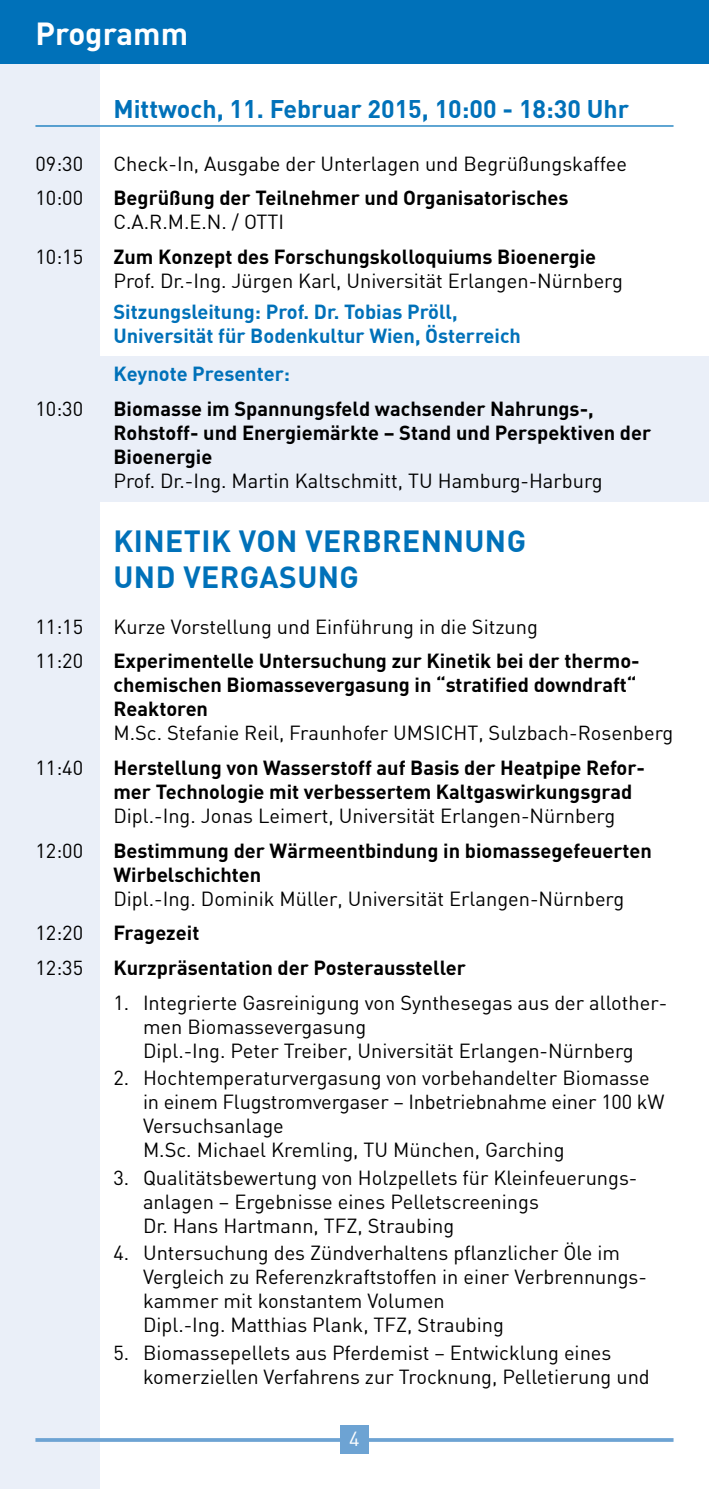
<style>
.page{position:relative;width:709px;height:1489px;background:#fff}
.page>*{position:absolute;margin:0;border:0;box-sizing:border-box;transform-origin:0 0}
.t1{font:700 31.25px "DIN";color:#fff}
.t2{font:700 30px/36px "DIN";letter-spacing:.015em;color:#0071b9}
.t3{font:700 25px "DIN";color:#0071b9}
.t4{font:20px/24px "DIN";color:#000}
.t5{font:700 20px/24px "DIN";color:#000}
.t6{font:700 20px/24px "DIN";color:#0071b9}
.t7{font:20px "DIN";color:#fff}
</style>
<div class="page">
<div style="left:99px;top:356px;width:610px;height:146px;background:#eaeff8"></div>
<div style="left:0;top:64px;width:99px;height:1424px;background:#eaeff8"></div>
<div style="left:0;top:0;width:709px;height:64px;background:#0071b9"></div>
<svg style="left:35px;top:1437px;width:638px;height:4px"></svg>
<div style="left:340px;top:1425px;width:29px;height:28px;background:#6da3d3"></div>
<hr style="left:35px;top:125px;width:638px;height:2px;background:#0071b9">
<h1 class="t1" style="left:35px;top:13px;width:154px">Programm</h1>
<p class="t3" style="left:113px;top:93px;width:517px">Mittwoch, 11. Februar 2015, 10:00 - 18:30 Uhr</p>
<p class="t4" style="left:35px;top:151px;width:49px">09:30</p>
<p class="t4" style="left:113px;top:151px;width:515px">Check-In, Ausgabe der Unterlagen und Begrüßungskaffee</p>
<p class="t4" style="left:35px;top:186px;width:49px">10:00</p>
<p class="t5" style="left:113px;top:185px;width:456px">Begrüßung der Teilnehmer und Organisatorisches</p>
<p class="t4" style="left:113px;top:210px;width:172px">C.A.R.M.E.N. / OTTI</p>
<p class="t4" style="left:35px;top:244px;width:49px">10:15</p>
<p class="t5" style="left:113px;top:244px;width:484px">Zum Konzept des Forschungskolloquiums Bioenergie</p>
<p class="t4" style="left:113px;top:268px;width:511px">Prof. Dr.-Ing. Jürgen Karl, Universität Erlangen-Nürnberg</p>
<p class="t6" style="left:113px;top:299px;width:409px">Sitzungsleitung: Prof. Dr. Tobias Pröll,<br>Universität für Bodenkultur Wien, Österreich</p>
<p class="t6" style="left:113px;top:361px;width:178px">Keynote Presenter:</p>
<p class="t4" style="left:35px;top:396px;width:49px">10:30</p>
<p class="t5" style="left:113px;top:396px;width:539px">Biomasse im Spannungsfeld wachsender Nahrungs-,<br>Rohstoff- und Energiemärkte – Stand und Perspektiven der<br>Bioenergie</p>
<p class="t4" style="left:113px;top:468px;width:491px">Prof. Dr.-Ing. Martin Kaltschmitt, TU Hamburg-Harburg</p>
<h2 class="t2" style="left:113px;top:522px;width:414px">KINETIK VON VERBRENNUNG<br>UND VERGASUNG</h2>
<p class="t4" style="left:35px;top:614px;width:49px">11:15</p>
<p class="t4" style="left:113px;top:614px;width:426px">Kurze Vorstellung und Einführung in die Sitzung</p>
<p class="t4" style="left:35px;top:648px;width:49px">11:20</p>
<p class="t5" style="left:113px;top:648px;width:528px">Experimentelle Untersuchung zur Kinetik bei der thermo&shy;chemischen Biomassevergasung in “stratified downdraft“<br>Reaktoren</p>
<p class="t4" style="left:113px;top:720px;width:561px">M.Sc. Stefanie Reil, Fraunhofer UMSICHT, Sulzbach-Rosenberg</p>
<p class="t4" style="left:35px;top:755px;width:49px">11:40</p>
<p class="t5" style="left:113px;top:755px;width:533px">Herstellung von Wasserstoff auf Basis der Heatpipe Refor&shy;mer Technologie mit verbessertem Kaltgaswirkungsgrad</p>
<p class="t4" style="left:113px;top:803px;width:503px">Dipl.-Ing. Jonas Leimert, Universität Erlangen-Nürnberg</p>
<p class="t4" style="left:35px;top:838px;width:49px">12:00</p>
<p class="t5" style="left:113px;top:837px;width:540px">Bestimmung der Wärmeentbindung in biomassegefeuerten<br>Wirbelschichten</p>
<p class="t4" style="left:113px;top:886px;width:512px">Dipl.-Ing. Dominik Müller, Universität Erlangen-Nürnberg</p>
<p class="t4" style="left:35px;top:920px;width:49px">12:20</p>
<p class="t5" style="left:113px;top:920px;width:87px">Fragezeit</p>
<p class="t4" style="left:35px;top:955px;width:49px">12:35</p>
<p class="t5" style="left:113px;top:954px;width:354px">Kurzpräsentation der Posteraussteller</p>
<p class="t4" style="left:143px;top:990px;width:526px;text-indent:-30px">1. Integrierte Gasreinigung von Synthesegas aus der allother&shy;men Biomassevergasung<br>Dipl.-Ing. Peter Treiber, Universität Erlangen-Nürnberg</p>
<p class="t4" style="left:143px;top:1065px;width:523px;text-indent:-30px">2. Hochtemperaturvergasung von vorbehandelter Biomasse in einem Flugstromvergaser – Inbetriebnahme einer 100 kW Versuchsanlage<br>M.Sc. Michael Kremling, TU München, Garching</p>
<p class="t4" style="left:143px;top:1165px;width:496px;text-indent:-30px">3. Qualitätsbewertung von Holzpellets für Kleinfeuerungs&shy;anlagen – Ergebnisse eines Pelletscreenings<br>Dr. Hans Hartmann, TFZ, Straubing</p>
<p class="t4" style="left:143px;top:1240px;width:505px;text-indent:-30px">4. Untersuchung des Zündverhaltens pflanzlicher Öle im Vergleich zu Referenzkraftstoffen in einer Verbrennungs&shy;kammer mit konstantem Volumen<br>Dipl.-Ing. Matthias Plank, TFZ, Straubing</p>
<p class="t4" style="left:143px;top:1340px;width:508px;text-indent:-30px">5. Biomassepellets aus Pferdemist – Entwicklung eines komerziellen Verfahrens zur Trocknung, Pelletierung und</p>
<p class="t7" style="left:349px;top:1426px;width:12px">4</p>
</div>
